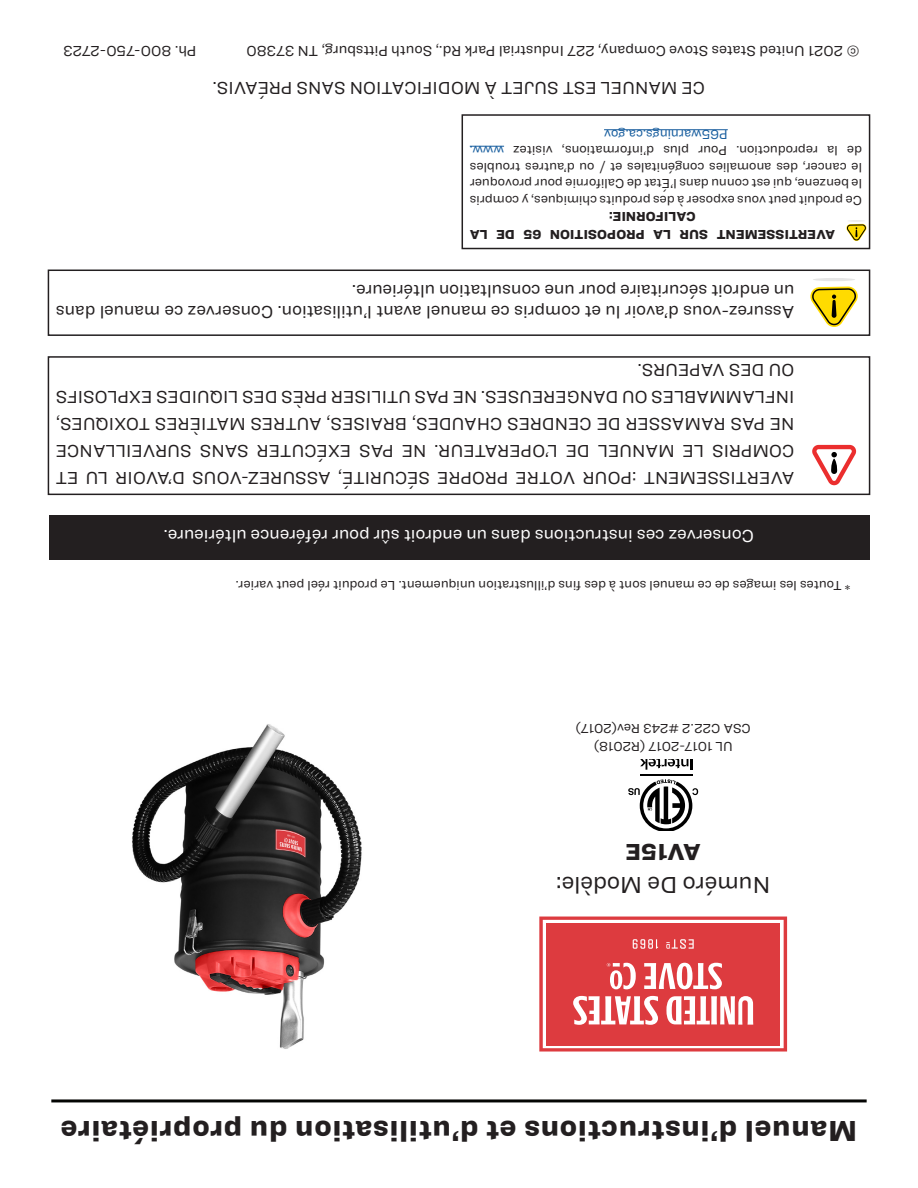
<style>
.page{position:relative;width:918px;height:1188px;background:#fff}
.page>*{position:absolute;margin:0;border:0;box-sizing:border-box;transform-origin:0 0}
.t1{font:900 30px "Ringside";letter-spacing:.03em;color:#231f20}
.t2{font:24px "Ringside";color:#231f20}
.t3{font:900 24px "Ringside";color:#231f20}
.t4{font:18px/27px "Ringside";color:#231f20;text-align:justify}
.t5{font:18px "Ringside";color:#fff}
.t6{font:15px "Ringside";color:#231f20}
.t7{font:13.5px/16.5px "Ringside";color:#231f20;text-align:justify}
.t8{font:900 13.5px/18px "Ringside";color:#231f20;text-align:center}
.t9{font:13.5px "Ringside";color:#175d9e}
</style>
<div class="page">
<hr style="left:51px;top:1099px;width:816px;height:3px;background:#040503">
<div style="left:49px;top:515px;width:820px;height:44px;background:#231f20"></div>
<div style="left:48px;top:356px;width:822px;height:139px;border:2px solid #231f20"></div>
<svg style="left:812px;top:445px;width:45px;height:40px"></svg>
<div style="left:48px;top:270px;width:822px;height:66px;border:2px solid #231f20"></div>
<svg style="left:810px;top:287px;width:48px;height:40px"></svg>
<hr style="left:813px;top:278px;width:42px;height:3px;background:#e6e6e6;border-radius:50%">
<hr style="left:470px;top:146px;width:34px;height:1px;background:#175d9e">
<hr style="left:604px;top:129px;width:124px;height:1px;background:#175d9e">
<div style="left:462px;top:114px;width:408px;height:135px;border:2px solid #231f20"></div>
<svg style="left:846px;top:220px;width:21px;height:21px"></svg>
<img style="left:132px;top:724px;width:230px;height:325px">
<svg style="left:640px;top:759px;width:52px;height:11px"></svg>
<hr style="left:640px;top:774px;width:52px;height:1px;background:#000">
<svg style="left:628px;top:779px;width:70px;height:52px"></svg>
<svg style="left:539px;top:917px;width:248px;height:135px;background:#e25d60"></svg>
<p class="t6" style="left:196px;top:62px;width:135px;rotate:-180deg">Ph. 800-750-2723</p>
<p class="t6" style="left:860px;top:62px;width:615px;rotate:-180deg">© 2021 United States Stove Company, 227 Industrial Park Rd., South Pittsburg, TN 37380</p>
<p class="t4" style="left:705px;top:102px;width:494px;rotate:-180deg">CE MANUEL EST SUJET À MODIFICATION SANS PRÉAVIS.</p>
<p class="t9" style="left:728px;top:144px;width:125px;rotate:-180deg">P65warnings.ca.gov</p>
<p class="t9" style="left:504px;top:160px;width:36px;rotate:-180deg">www.</p>
<p class="t7" style="left:862px;top:159px;width:350px;rotate:-180deg">de la reproduction. Pour plus d’informations, visitez</p>
<p class="t7" style="left:862px;top:209px;width:394px;rotate:-180deg">Ce produit peut vous exposer à des produits chimiques, y compris le benzene, qui est connu dans l’État de Californie pour provoquer le cancer, des anomalies congénitales et / ou d’autres troubles</p>
<p class="t8" style="left:835px;top:244px;width:367px;rotate:-180deg">AVERTISSEMENT SUR LA PROPOSITION 65 DE LA<br>CALIFORNIE:</p>
<p class="t4" style="left:795px;top:323px;width:740px;line-height:21px;rotate:-180deg">Assurez-vous d’avoir lu et compris ce manuel avant l’utilisation. Conservez ce manuel dans un endroit sécuritaire pour une consultation ultérieure.</p>
<p class="t4" style="left:795px;top:492px;width:740px;rotate:-180deg">AVERTISSEMENT :POUR VOTRE PROPRE SÉCURITÉ, ASSUREZ-VOUS D’AVOIR LU ET COMPRIS LE MANUEL DE L’OPERATEUR. NE PAS EXÉCUTER SANS SURVEILLANCE NE PAS RAMASSER DE CENDRES CHAUDES, BRAISES, AUTRES MATIÈRES TOXIQUES, INFLAMMABLES OU DANGEREUSES. NE PAS UTILISER PRÈS DES LIQUIDES EXPLOSIFS OU DES VAPEURS.</p>
<p class="t5" style="left:754px;top:549px;width:592px;rotate:-180deg">Conservez ces instructions dans un endroit sûr pour référence ultérieure.</p>
<p class="t7" style="left:850px;top:594px;width:616px;rotate:-180deg">* Toutes les images de ce manuel sont à des fins d’illustration uniquement. Le produit réel peut varier.</p>
<p class="t7" style="left:751px;top:756px;width:177px;line-height:18px;text-align:center;rotate:-180deg">UL 1017-2017 (R2018)<br>CSA C22.2 #243 Rev(2017)</p>
<h2 class="t3" style="left:701px;top:871px;width:77px;rotate:-180deg">AV15E</h2>
<h2 class="t2" style="left:770px;top:902px;width:216px;rotate:-180deg">Numéro De Modèle:</h2>
<h1 class="t1" style="left:857px;top:1154px;width:798px;rotate:-180deg">Manuel d’instructions et d’utilisation du propriétaire</h1>
</div>
